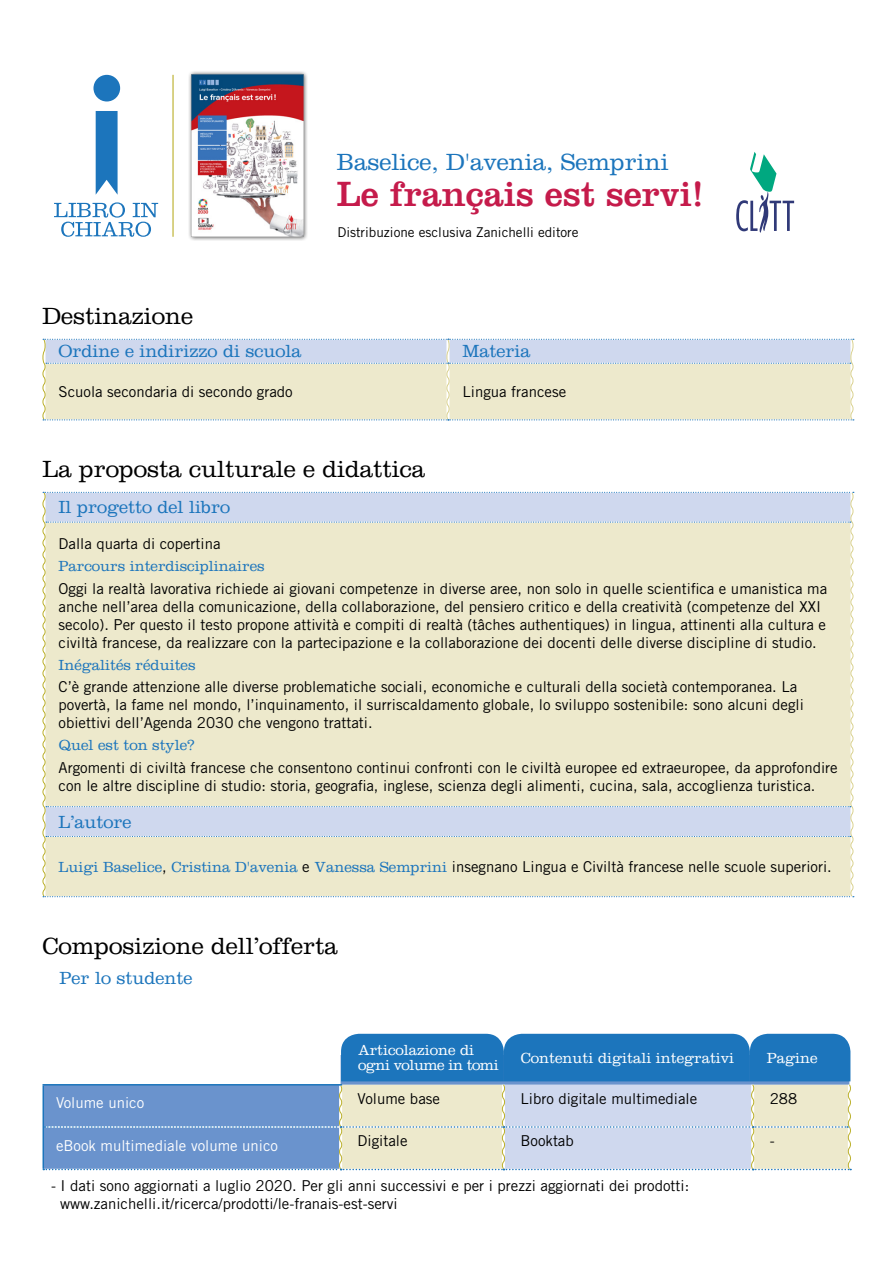
<style>
.page{position:relative;width:893px;height:1263px;background:#fff}
.page>*{position:absolute;margin:0;border:0;box-sizing:border-box;transform-origin:0 0}
.t1{font:36px "Clarendon";color:#c51b4b}
.t2{font:300 24px "Clarendon";color:#000}
.t3{font:300 24px "Clarendon";color:#1c75bc}
.t4{font:300 18px "Clarendon";color:#1c75bc}
.t5{font:15px/18px "Trade Gothic LT Std";color:#000}
.t6{font:300 15px/15px "Clarendon";color:#fff}
.t7{font:300 15px "Clarendon";color:#1c75bc}
.t8{font:15px "Trade Gothic LT Std";color:#fff}
.t9{font:13.5px "Trade Gothic LT Std";color:#000}
.s1{font-family:"Clarendon";font-weight:300;color:#1c75bc}
</style>
<div class="page">
<svg style="left:42px;top:339px;width:812px;height:81px;background:#e2e3d6"></svg>
<svg style="left:42px;top:492px;width:812px;height:405px;background:#e7e6d1"></svg>
<hr style="left:172px;top:75px;width:2px;height:162px;background:#bbb02a">
<svg style="left:96px;top:111px;width:22px;height:84px;background:#3584c3"></svg>
<div style="left:93px;top:75px;width:27px;height:26px;background:#1c75bc;border-radius:50%"></div>
<svg style="left:54px;top:202px;width:104px;height:35px"></svg>
<div style="left:187px;top:70px;width:121px;height:171px;background:#000;opacity:.75"></div>
<img style="left:192px;top:75px;width:111px;height:162px">
<svg style="left:736px;top:152px;width:58px;height:81px"></svg>
<svg style="left:43px;top:1034px;width:809px;height:136px;background:#9bbad6"></svg>
<h2 class="t3" style="left:337px;top:148px;width:333px">Baselice, D'avenia, Semprini</h2>
<h1 class="t1" style="left:337px;top:173px;width:368px">Le français est servi!</h1>
<p class="t9" style="left:337px;top:224px;width:243px">Distribuzione esclusiva Zanichelli editore</p>
<h2 class="t2" style="left:43px;top:302px;width:152px">Destinazione</h2>
<p class="t4" style="left:59px;top:341px;width:244px">Ordine e indirizzo di scuola</p>
<p class="t4" style="left:462px;top:341px;width:70px">Materia</p>
<p class="t5" style="left:59px;top:382px;width:236px">Scuola secondaria di secondo grado</p>
<p class="t5" style="left:462px;top:382px;width:105px">Lingua francese</p>
<h2 class="t2" style="left:43px;top:456px;width:384px">La proposta culturale e didattica</h2>
<p class="t4" style="left:59px;top:497px;width:173px">Il progetto del libro</p>
<p class="t5" style="left:59px;top:534px;width:164px">Dalla quarta di copertina</p>
<p class="t7" style="left:59px;top:558px;width:208px">Parcours interdisciplinaires</p>
<p class="t5" style="left:59px;top:579px;width:770px">Oggi la realtà lavorativa richiede ai giovani competenze in diverse aree, non solo in quelle scientifica e umanistica ma anche nell’area della comunicazione, della collaborazione, del pensiero critico e della creatività (competenze del XXI secolo). Per questo il testo propone attività e compiti di realtà (tâches authentiques) in lingua, attinenti alla cultura e civiltà francese, da realizzare con la partecipazione e la collaborazione dei docenti delle diverse discipline di studio.</p>
<p class="t7" style="left:59px;top:656px;width:139px">Inégalités réduites</p>
<p class="t5" style="left:59px;top:677px;width:747px">C’è grande attenzione alle diverse problematiche sociali, economiche e culturali della società contemporanea. La povertà, la fame nel mondo, l’inquinamento, il surriscaldamento globale, lo sviluppo sostenibile: sono alcuni degli obiettivi dell’Agenda 2030 che vengono trattati.</p>
<p class="t7" style="left:59px;top:737px;width:138px">Quel est ton style?</p>
<p class="t5" style="left:59px;top:758px;width:781px">Argomenti di civiltà francese che consentono continui confronti con le civiltà europee ed extraeuropee, da approfondire con le altre discipline di studio: storia, geografia, inglese, scienza degli alimenti, cucina, sala, accoglienza turistica.</p>
<p class="t4" style="left:59px;top:811px;width:75px">L’autore</p>
<p class="t5" style="left:59px;top:857px;width:775px"><span class="s1">Luigi Baselice</span>, <span class="s1">Cristina D'avenia</span> e <span class="s1">Vanessa Semprini</span> insegnano Lingua e Civiltà francese nelle scuole superiori.</p>
<h2 class="t2" style="left:43px;top:932px;width:297px">Composizione dell’offerta</h2>
<p class="t4" style="left:60px;top:968px;width:135px">Per lo studente</p>
<p class="t6" style="left:358px;top:1043px;width:142px">Articolazione di ogni volume in tomi</p>
<p class="t6" style="left:521px;top:1050px;width:215px">Contenuti digitali integrativi</p>
<p class="t8" style="left:358px;top:1060px;width:123px">cartaceo + digitale</p>
<p class="t6" style="left:767px;top:1050px;width:52px">Pagine</p>
<p class="t8" style="left:56px;top:1094px;width:90px">Volume unico</p>
<p class="t5" style="left:358px;top:1089px;width:84px">Volume base</p>
<p class="t5" style="left:520px;top:1089px;width:178px">Libro digitale multimediale</p>
<p class="t5" style="left:770px;top:1089px;width:29px">288</p>
<p class="t8" style="left:56px;top:1136px;width:224px">eBook multimediale volume unico</p>
<p class="t5" style="left:358px;top:1132px;width:52px">Digitale</p>
<p class="t5" style="left:520px;top:1132px;width:55px">Booktab</p>
<p class="t5" style="left:770px;top:1132px;width:6px">-</p>
<p class="t5" style="left:60px;top:1176px;width:631px;text-indent:-9px">- I dati sono aggiornati a luglio 2020. Per gli anni successivi e per i prezzi aggiornati dei prodotti: www.zanichelli.it/ricerca/prodotti/le-franais-est-servi</p>
</div>
